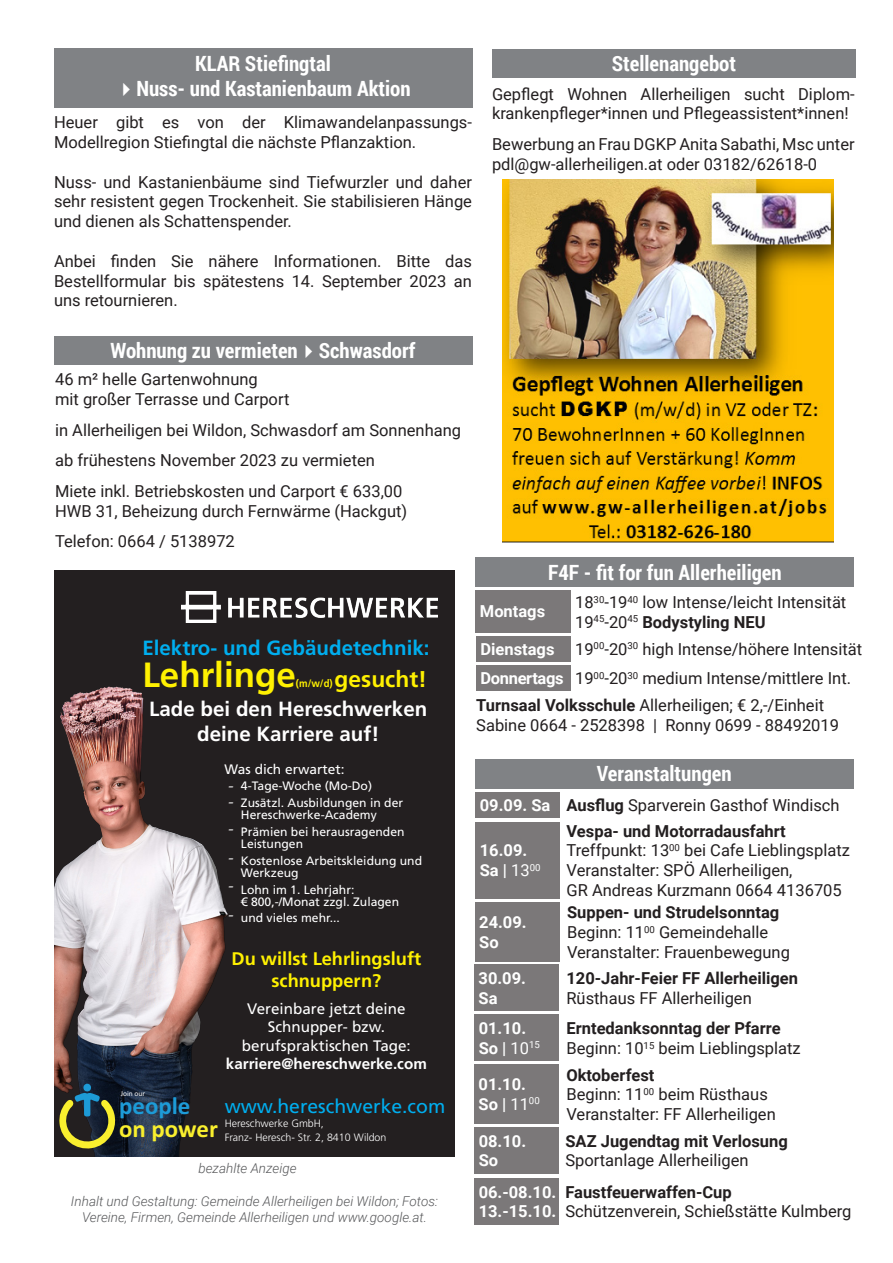
<style>
.page{position:relative;width:893px;height:1263px;background:#fff}
.page>*{position:absolute;margin:0;border:0;box-sizing:border-box;transform-origin:0 0}
.t1{font:700 34.95px "Frutiger LT Std";color:#fff101}
.t2{font:700 24.75px/23.1px "Calibri";color:#f9ef2e}
.t3{font:700 22.8px "Frutiger LT Std";color:#fff101}
.t4{font:700 21px "Roboto Condensed";color:#fff}
.t5{font:700 20.55px/24.6px "Frutiger LT Std";color:#fff;text-align:center}
.t6{font:700 20.55px "Frutiger LT Std";color:#00aeef}
.t7{font:19.35px "Frutiger LT Std";color:#00aeef}
.t8{font:700 18.3px/21.9px "Frutiger LT Std";color:#fff101;text-align:center}
.t9{font:18.3px/28.7px "Minion Pro";color:#fff}
.t10{font:16.5px/19.8px "Roboto";color:#231f20}
.t11{font:700 16.5px "Roboto";color:#231f20}
.t12{font:700 16.5px/19.8px "Roboto";color:#fff}
.t13{font:15.15px/18.3px "Frutiger LT Std";color:#fff;text-align:center}
.t14{font:13.65px "Frutiger LT Std";color:#fff}
.t15{font:italic 300 13.5px/16.2px "Roboto";color:#57585a;text-align:center}
.t16{font:12.15px/16.8px "Frutiger LT Std";color:#fff}
.t17{font:300 10.65px/13.6px "Frutiger LT Std";color:#fff}
.t18{font:7.5px "Calibri";color:#fff}
.s1{font-size:10.65px}
.s2{font-weight:700}
.s3{color:#1d9bd7}
.s4{font-weight:400}
</style>
<div class="page">
<div style="left:476px;top:590px;width:95px;height:42px;background:#7b7879"></div>
<div style="left:476px;top:636px;width:95px;height:25px;background:#7b7879"></div>
<div style="left:476px;top:665px;width:95px;height:26px;background:#7b7879"></div>
<div style="left:476px;top:822px;width:84px;height:76px;background:#7b7879"></div>
<div style="left:474px;top:1127px;width:85px;height:47px;background:#7b7879"></div>
<div style="left:474px;top:1178px;width:85px;height:47px;background:#7b7879"></div>
<div style="left:475px;top:902px;width:84px;height:59px;background:#7b7879"></div>
<div style="left:476px;top:792px;width:84px;height:26px;background:#7b7879"></div>
<div style="left:474px;top:964px;width:84px;height:47px;background:#7b7879"></div>
<div style="left:474px;top:1064px;width:84px;height:59px;background:#7b7879"></div>
<div style="left:474px;top:1014px;width:85px;height:47px;background:#7b7879"></div>
<div style="left:475px;top:759px;width:378px;height:30px;background:#808285"></div>
<div style="left:476px;top:557px;width:378px;height:30px;background:#808285"></div>
<div style="left:54px;top:570px;width:401px;height:587px;background:#231f20"></div>
<img style="left:54px;top:686px;width:174px;height:471px">
<svg style="left:59px;top:1092px;width:59px;height:56px"></svg>
<div style="left:83px;top:1084px;width:8px;height:7px;background:#1d9bd7;border-radius:50%"></div>
<img style="left:182px;top:592px;width:255px;height:31px">
<div style="left:54px;top:336px;width:418px;height:29px;background:#808285"></div>
<div style="left:492px;top:49px;width:364px;height:29px;background:#808285"></div>
<div style="left:54px;top:49px;width:418px;height:59px;background:#808285"></div>
<img style="left:503px;top:180px;width:330px;height:363px">
<p class="t4" style="left:195px;top:49px;width:137px">KLAR Stiefingtal</p>
<p class="t4" style="left:612px;top:49px;width:126px">Stellenangebot</p>
<p class="t4" style="left:115px;top:74px;width:297px">✔Nuss- und Kastanienbaum Aktion</p>
<p class="t10" style="left:492px;top:83px;width:364px">Gepflegt Wohnen Allerheiligen sucht Diplom&shy;krankenpfleger*innen und Pflegeassistent*innen!</p>
<p class="t10" style="left:492px;top:134px;width:364px">Bewerbung an Frau DGKP Anita Sabathi, Msc unter pdl@gw-allerheiligen.at oder 03182/62618-0</p>
<p class="t10" style="left:54px;top:112px;width:419px">Heuer gibt es von der Klimawandelanpassungs-<br>Modellregion Stiefingtal die nächste Pflanzaktion.</p>
<p class="t10" style="left:54px;top:171px;width:419px;text-align:justify">Nuss- und Kastanienbäume sind Tiefwurzler und daher sehr resistent gegen Trockenheit. Sie stabilisieren Hänge und dienen als Schattenspender.</p>
<p class="t10" style="left:54px;top:250px;width:419px;text-align:justify">Anbei finden Sie nähere Informationen. Bitte das Bestellformular bis spätestens 14. September 2023 an uns retournieren.</p>
<p class="t4" style="left:110px;top:336px;width:307px">Wohnung zu vermieten✔Schwasdorf</p>
<p class="t10" style="left:55px;top:369px;width:204px">46 m² helle Gartenwohnung</p>
<p class="t10" style="left:55px;top:389px;width:236px">mit großer Terrasse und Carport</p>
<p class="t10" style="left:55px;top:419px;width:408px">in Allerheiligen bei Wildon, Schwasdorf am Sonnenhang</p>
<p class="t10" style="left:55px;top:450px;width:321px">ab frühestens November 2023 zu vermieten</p>
<p class="t10" style="left:55px;top:481px;width:349px">Miete inkl. Betriebskosten und Carport € 633,00</p>
<p class="t10" style="left:55px;top:500px;width:354px">HWB 31, Beheizung durch Fernwärme (Hackgut)</p>
<p class="t10" style="left:55px;top:531px;width:181px">Telefon: 0664 / 5138972</p>
<p class="t6" style="left:142px;top:636px;width:289px">Elektro- und Gebäudetechnik:</p>
<p class="t1" style="left:142px;top:654px;width:155px">Lehrlinge</p>
<p class="t3" style="left:296px;top:665px;width:133px"><span class="s1">(m/w/d)</span> gesucht!</p>
<p class="t5" style="left:149px;top:697px;width:280px">Lade bei den Hereschwerken deine Karriere auf!</p>
<p class="t14" style="left:225px;top:761px;width:121px">Was dich erwartet:</p>
<p class="t9" style="left:228px;top:778px;width:8px;line-height:15.6px">- -</p>
<p class="t9" style="left:228px;top:814px;width:8px;text-align:justify">- - - -</p>
<p class="t16" style="left:241px;top:778px;width:164px">4-Tage-Woche (Mo-Do)<br>Zusätzl. Ausbildungen in der</p>
<p class="t16" style="left:241px;top:807px;width:165px">Hereschwerke-Academy<br>Prämien bei herausragenden</p>
<p class="t16" style="left:241px;top:836px;width:183px">Leistungen<br>Kostenlose Arbeitskleidung und</p>
<p class="t16" style="left:241px;top:864px;width:115px">Werkzeug<br>Lohn im 1. Lehrjahr:</p>
<p class="t16" style="left:241px;top:894px;width:160px">€ 800,-/Monat zzgl. Zulagen und vieles mehr...</p>
<p class="t8" style="left:232px;top:947px;width:191px">Du willst Lehrlingsluft schnuppern?</p>
<p class="t13" style="left:226px;top:1000px;width:202px">Vereinbare jetzt deine<br>Schnupper- bzw. berufspraktischen Tage: <span class="s2">karriere@hereschwerke.com</span></p>
<p class="t18" style="left:121px;top:1088px;width:26px">Join our</p>
<p class="t2" style="left:119px;top:1094px;width:100px"><span class="s3">people </span>on power</p>
<p class="t7" style="left:225px;top:1095px;width:222px">www.hereschwerke.com</p>
<p class="t17" style="left:225px;top:1116px;width:163px">Hereschwerke GmbH,<br>Franz- Heresch- Str. 2, 8410 Wildon</p>
<p class="t15" style="left:198px;top:1160px;width:100px">bezahlte Anzeige</p>
<p class="t15" style="left:71px;top:1192px;width:368px">Inhalt und Gestaltung: Gemeinde Allerheiligen bei Wildon; Fotos:<br>Vereine, Firmen, Gemeinde Allerheiligen und www.google.at.</p>
<p class="t4" style="left:548px;top:557px;width:235px">F4F - fit for fun Allerheiligen</p>
<p class="t10" style="left:575px;top:592px;width:273px">18<sup>30</sup>-19<sup>40</sup> low Intense/leicht Intensität</p>
<p class="t11" style="left:575px;top:610px;width:192px"><span class="s4">19</span><sup>45</sup><span class="s4">-20</span><sup>45</sup> Bodystyling NEU</p>
<p class="t10" style="left:575px;top:638px;width:289px">19<sup>00</sup>-20<sup>30</sup> high Intense/höhere Intensität</p>
<p class="t10" style="left:575px;top:668px;width:277px">19<sup>00</sup>-20<sup>30</sup> medium Intense/mittlere Int.</p>
<p class="t10" style="left:476px;top:694px;width:349px"><span class="s2">Turnsaal Volksschule</span> Allerheiligen; € 2,-/Einheit</p>
<p class="t10" style="left:476px;top:714px;width:364px">Sabine 0664 - 2528398 | Ronny 0699 - 88492019</p>
<p class="t12" style="left:480px;top:601px;width:67px">Montags</p>
<p class="t12" style="left:480px;top:633px;width:85px;line-height:29.5px">Dienstags<br>Donnertags</p>
<p class="t12" style="left:480px;top:795px;width:72px">09.09. Sa</p>
<p class="t12" style="left:480px;top:840px;width:62px">16.09.<br>Sa | <span class="s4">13</span><sup>00</sup></p>
<p class="t12" style="left:479px;top:911px;width:49px">24.09.<br>So</p>
<p class="t12" style="left:479px;top:968px;width:49px">30.09.<br>Sa</p>
<p class="t12" style="left:479px;top:1017px;width:63px">01.10.<br>So | <span class="s4">10</span><sup>15</sup></p>
<p class="t12" style="left:479px;top:1074px;width:63px">01.10.<br>So | <span class="s4">11</span><sup>00</sup></p>
<p class="t12" style="left:479px;top:1130px;width:49px">08.10.<br>So</p>
<p class="t12" style="left:479px;top:1181px;width:79px">06.-08.10.<br>13.-15.10.</p>
<p class="t4" style="left:597px;top:759px;width:136px">Veranstaltungen</p>
<p class="t10" style="left:567px;top:794px;width:275px"><span class="s2">Ausflug</span> Sparverein Gasthof Windisch</p>
<p class="t11" style="left:567px;top:819px;width:221px">Vespa- und Motorradausfahrt</p>
<p class="t10" style="left:567px;top:840px;width:285px">Treffpunkt: 13<sup>00</sup> bei Cafe Lieblingsplatz</p>
<p class="t10" style="left:567px;top:860px;width:227px">Veranstalter: SPÖ Allerheiligen,</p>
<p class="t10" style="left:567px;top:879px;width:277px">GR Andreas Kurzmann 0664 4136705</p>
<p class="t11" style="left:567px;top:901px;width:214px">Suppen- und Strudelsonntag</p>
<p class="t10" style="left:567px;top:922px;width:203px">Beginn: 11<sup>00</sup> Gemeindehalle</p>
<p class="t10" style="left:567px;top:942px;width:224px">Veranstalter: Frauenbewegung</p>
<p class="t11" style="left:566px;top:967px;width:233px">120-Jahr-Feier FF Allerheiligen</p>
<p class="t10" style="left:566px;top:988px;width:187px">Rüsthaus FF Allerheiligen</p>
<p class="t11" style="left:567px;top:1017px;width:216px">Erntedanksonntag der Pfarre</p>
<p class="t10" style="left:567px;top:1038px;width:236px">Beginn: 10<sup>15</sup> beim Lieblingsplatz</p>
<p class="t11" style="left:566px;top:1063px;width:89px">Oktoberfest</p>
<p class="t10" style="left:566px;top:1084px;width:203px">Beginn: 11<sup>00</sup> beim Rüsthaus</p>
<p class="t10" style="left:566px;top:1104px;width:211px">Veranstalter: FF Allerheiligen</p>
<p class="t11" style="left:565px;top:1129px;width:224px">SAZ Jugendtag mit Verlosung</p>
<p class="t10" style="left:565px;top:1150px;width:185px">Sportanlage Allerheiligen</p>
<p class="t11" style="left:565px;top:1180px;width:168px">Faustfeuerwaffen-Cup</p>
<p class="t10" style="left:565px;top:1201px;width:288px">Schützenverein, Schießstätte Kulmberg</p>
</div>
